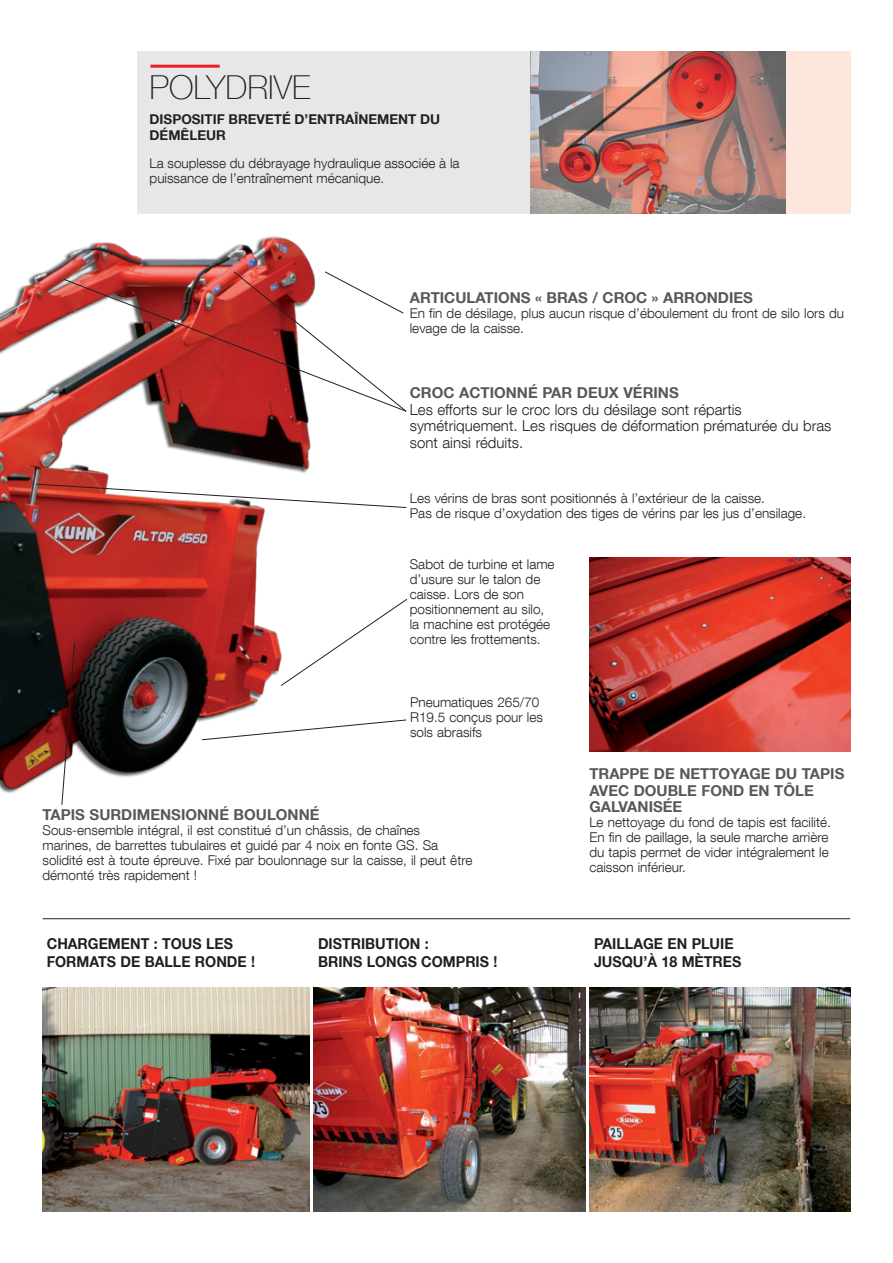
<style>
.page{position:relative;width:893px;height:1263px;background:#fff}
.page>*{position:absolute;margin:0;border:0;box-sizing:border-box;transform-origin:0 0}
.t1{font:100 33px "Helvetica Neue LT Com";color:#231f20}
.t2{font:700 15px/16.5px "Helvetica Neue LT Com";color:#57585a}
.t3{font:300 15px/16.5px "Helvetica Neue LT Com";color:#231f20}
.t4{font:700 15px/18px "Helvetica Neue LT Com";color:#231f20;scale:.95 1}
.t5{font:300 13.5px/15px "Helvetica Neue LT Com";color:#231f20}
.t6{font:700 13.5px/16.2px "Helvetica Neue LT Com";color:#231f20}
</style>
<div class="page">
<img style="left:0;top:236px;width:313px;height:557px">
<div style="left:137px;top:51px;width:713px;height:163px;background:#e6e7e9"></div>
<hr style="left:150px;top:65px;width:70px;height:3px;background:#ee1d23">
<hr style="left:43px;top:918px;width:807px;height:1px;background:#231f20">
<svg style="left:61px;top:642px;width:14px;height:163px"></svg>
<svg style="left:36px;top:484px;width:371px;height:24px"></svg>
<img style="left:63px;top:279px;width:170px;height:133px">
<svg style="left:201px;top:719px;width:206px;height:21px"></svg>
<svg style="left:280px;top:599px;width:127px;height:87px"></svg>
<svg style="left:233px;top:271px;width:174px;height:141px"></svg>
<div style="left:531px;top:51px;width:319px;height:163px;background:#fde7dc"></div>
<img style="left:531px;top:51px;width:254px;height:163px">
<img style="left:589px;top:557px;width:261px;height:194px">
<img style="left:43px;top:987px;width:267px;height:225px">
<img style="left:314px;top:987px;width:271px;height:225px">
<img style="left:590px;top:987px;width:260px;height:225px">
<h1 class="t1" style="left:150px;top:68px;width:162px">POLYDRIVE</h1>
<p class="t6" style="left:150px;top:111px;width:292px">DISPOSITIF BREVETÉ D’ENTRAÎNEMENT DU<br>DÉMÊLEUR</p>
<p class="t5" style="left:150px;top:156px;width:311px">La souplesse du débrayage hydraulique associée à la puissance de l’entraînement mécanique.</p>
<p class="t2" style="left:410px;top:288px;width:345px">ARTICULATIONS « BRAS / CROC » ARRONDIES</p>
<p class="t5" style="left:410px;top:305px;width:436px">En fin de désilage, plus aucun risque d’éboulement du front de silo lors du levage de la caisse.</p>
<p class="t2" style="left:410px;top:384px;width:270px">CROC ACTIONNÉ PAR DEUX VÉRINS</p>
<p class="t3" style="left:410px;top:401px;width:423px">Les efforts sur le croc lors du désilage sont répartis symétriquement. Les risques de déformation prématurée du bras sont ainsi réduits.</p>
<p class="t5" style="left:410px;top:490px;width:398px">Les vérins de bras sont positionnés à l’extérieur de la caisse.<br>Pas de risque d’oxydation des tiges de vérins par les jus d’ensilage.</p>
<p class="t5" style="left:410px;top:557px;width:146px">Sabot de turbine et lame d’usure sur le talon de caisse. Lors de son positionnement au silo, la machine est protégée contre les frottements.</p>
<p class="t5" style="left:410px;top:694px;width:134px">Pneumatiques 265/70<br>R19.5 conçus pour les sols abrasifs</p>
<p class="t2" style="left:43px;top:806px;width:278px">TAPIS SURDIMENSIONNÉ BOULONNÉ</p>
<p class="t5" style="left:43px;top:822px;width:431px">Sous-ensemble intégral, il est constitué d’un châssis, de chaînes marines, de barrettes tubulaires et guidé par 4 noix en fonte GS. Sa solidité est à toute épreuve. Fixé par boulonnage sur la caisse, il peut être démonté très rapidement !</p>
<p class="t4" style="left:47px;top:934px;width:221px">CHARGEMENT : TOUS LES<br>FORMATS DE BALLE RONDE !</p>
<p class="t4" style="left:318px;top:934px;width:190px">DISTRIBUTION :<br>BRINS LONGS COMPRIS !</p>
<p class="t2" style="left:589px;top:765px;width:257px">TRAPPE DE NETTOYAGE DU TAPIS<br>AVEC DOUBLE FOND EN TÔLE<br>GALVANISÉE</p>
<p class="t5" style="left:589px;top:814px;width:243px">Le nettoyage du fond de tapis est facilité.<br>En fin de paillage, la seule marche arrière du tapis permet de vider intégralement le caisson inférieur.</p>
<p class="t4" style="left:594px;top:934px;width:157px">PAILLAGE EN PLUIE<br>JUSQU’À 18 MÈTRES</p>
</div>
